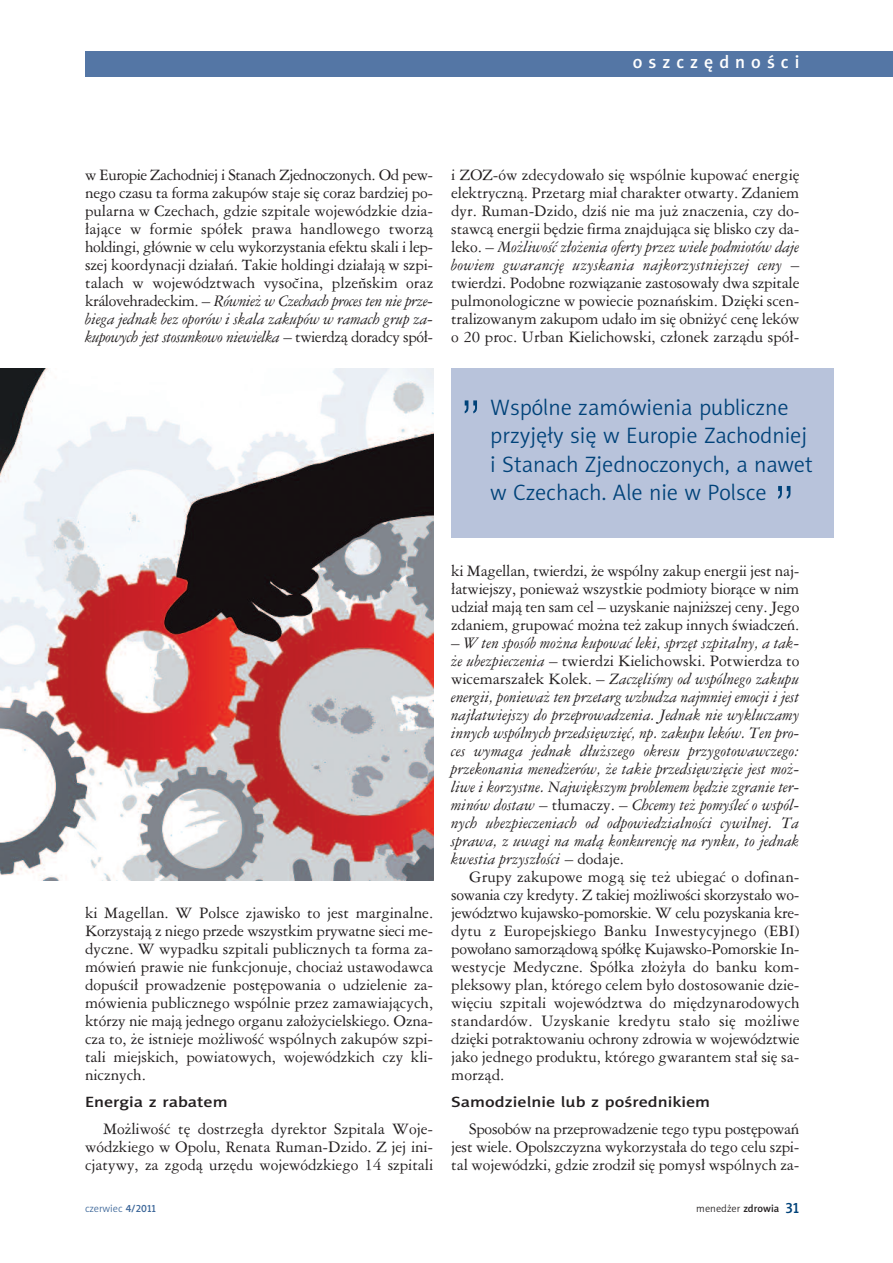
<style>
.page{position:relative;width:893px;height:1263px;background:#fff}
.page>*{position:absolute;margin:0;border:0;box-sizing:border-box;transform-origin:0 0}
.t1{font:52.5px "Swis 721 Lt PL";color:#004279}
.t2{font:22.5px/28.5px "Naomi Sans EFNPS Light";color:#004279}
.t3{font:18px "Naomi Sans EFNPS Medium";letter-spacing:.335em;color:#fff}
.t4{font:15px/18px "Ameri Garmnd PL";color:#231f20;text-align:justify}
.t5{font:italic 15px/18px "Ameri Garmnd PL";color:#231f20;text-align:justify}
.t6{font:15px "Naomi Sans EFNPS Medium";color:#231f20;scale:1.2 1}
.t7{font:10.5px "Naomi Sans EFNPS Light";color:#231f20}
.t8{font:10.5px "Naomi Sans EFNPS Light";color:#3d6799}
.s1{font-family:"Times New Roman"}
.s2{font-style:italic}
.s3{font-style:normal}
.s4{font-family:"Naomi Sans EFNPS Medium"}
.s5{font-family:"Naomi Sans EFNPS Medium";font-size:15px;color:#004279}
</style>
<div class="page">
<div style="left:85px;top:51px;width:808px;height:26px;background:#5476a5"></div>
<img style="left:0;top:368px;width:433px;height:512px">
<div style="left:451px;top:368px;width:383px;height:170px;background:#b8c3db"></div>
<p class="t3" style="left:633px;top:55px;width:168px">oszczędności</p>
<p class="t4" style="left:85px;top:166px;width:350px">w Europie Zachodniej i Stanach Zjednoczonych. Od pew&shy;nego czasu ta forma zakupów staje się coraz bardziej po&shy;pularna w Czechach, gdzie szpitale wojewódzkie dzia&shy;łające w formie spółek prawa handlowego tworzą holdingi, głównie w celu wykorzystania efektu skali i lep&shy;szej koordynacji działań. Takie holdingi działają w szpi&shy;talach w województwach vysoc<span class="s1">˘</span>ina, plzen<span class="s1">˘</span>skim oraz královehradeckim. – <span class="s2">Również w Czechach proces ten nie prze&shy;biega jednak bez oporów i skala zakupów w ramach grup za&shy;kupowych jest stosunkowo niewielka</span> – twierdzą doradcy spół-</p>
<p class="t4" style="left:451px;top:166px;width:350px">i ZOZ-ów zdecydowało się wspólnie kupować energię elektryczną. Przetarg miał charakter otwarty. Zdaniem dyr. Ruman-Dzido, dziś nie ma już znaczenia, czy do&shy;stawcą energii będzie firma znajdująca się blisko czy da&shy;leko. – <span class="s2">Możliwość złożenia oferty przez wiele podmiotów daje bowiem gwarancję uzyskania najkorzystniejszej ceny</span> – twierdzi. Podobne rozwiązanie zastosowały dwa szpitale pulmonologiczne w powiecie poznańskim. Dzięki scen&shy;tralizowanym zakupom udało im się obniżyć cenę leków o 20 proc. Urban Kielichowski, członek zarządu spół-</p>
<h1 class="t1" style="left:460px;top:392px;width:24px">”</h1>
<h2 class="t2" style="left:490px;top:395px;width:324px">Wspólne zamówienia publiczne przyjęły się w Europie Zachodniej i Stanach Zjednoczonych, a nawet w Czechach. Ale nie w Polsce</h2>
<h1 class="t1" style="left:773px;top:478px;width:24px">”</h1>
<p class="t4" style="left:85px;top:904px;width:350px">ki Magellan. W Polsce zjawisko to jest marginalne.<br>Korzystają z niego przede wszystkim prywatne sieci me&shy;dyczne. W wypadku szpitali publicznych ta forma za&shy;mówień prawie nie funkcjonuje, chociaż ustawodawca dopuścił prowadzenie postępowania o udzielenie za&shy;mówienia publicznego wspólnie przez zamawiających, którzy nie mają jednego organu założycielskiego. Ozna&shy;cza to, że istnieje możliwość wspólnych zakupów szpi&shy;tali miejskich, powiatowych, wojewódzkich czy kli&shy;nicznych.</p>
<p class="t6" style="left:85px;top:1096px;width:120px">Energia z rabatem</p>
<p class="t4" style="left:85px;top:1120px;width:350px;text-indent:18px">Możliwość tę dostrzegła dyrektor Szpitala Woje&shy;wódzkiego w Opolu, Renata Ruman-Dzido. Z jej ini&shy;cjatywy, za zgodą urzędu wojewódzkiego 14 szpitali</p>
<p class="t4" style="left:451px;top:562px;width:350px">ki Magellan, twierdzi, że wspólny zakup energii jest naj&shy;łatwiejszy, ponieważ wszystkie podmioty biorące w nim udział mają ten sam cel – uzyskanie najniższej ceny. Jego zdaniem, grupować można też zakup innych świadczeń.</p>
<p class="t5" style="left:451px;top:634px;width:350px"><span class="s3">–</span> W ten sposób można kupować leki, sprzęt szpitalny, a tak&shy;że ubezpieczenia <span class="s3">– twierdzi Kielichowski. Potwierdza to wicemarszałek Kolek. –</span> Zaczęliśmy od wspólnego zakupu energii, ponieważ ten przetarg wzbudza najmniej emocji i jest najłatwiejszy do przeprowadzenia. Jednak nie wykluczamy innych wspólnych przedsięwzięć, np. zakupu leków. Ten pro&shy;ces wymaga jednak dłuższego okresu przygotowawczego: przekonania menedżerów, że takie przedsięwzięcie jest moż&shy;liwe i korzystne. Największym problemem będzie zgranie ter&shy;minów dostaw <span class="s3">– tłumaczy. –</span> Chcemy też pomyśleć o wspól&shy;nych ubezpieczeniach od odpowiedzialności cywilnej. Ta sprawa, z uwagi na małą konkurencję na rynku, to jednak kwestia przyszłości <span class="s3">– dodaje.</span></p>
<p class="t4" style="left:451px;top:868px;width:350px;text-indent:18px">Grupy zakupowe mogą się też ubiegać o dofinan&shy;sowania czy kredyty. Z takiej możliwości skorzystało wo&shy;jewództwo kujawsko-pomorskie. W celu pozyskania kre&shy;dytu z Europejskiego Banku Inwestycyjnego (EBI) powołano samorządową spółkę Kujawsko-Pomorskie In&shy;westycje Medyczne. Spółka złożyła do banku kom&shy;pleksowy plan, którego celem było dostosowanie dzie&shy;więciu szpitali województwa do międzynarodowych standardów. Uzyskanie kredytu stało się możliwe dzięki potraktowaniu ochrony zdrowia w województwie jako jednego produktu, którego gwarantem stał się sa&shy;morząd.</p>
<p class="t6" style="left:451px;top:1096px;width:217px">Samodzielnie lub z pośrednikiem</p>
<p class="t4" style="left:451px;top:1120px;width:350px;text-indent:18px">Sposobów na przeprowadzenie tego typu postępowań jest wiele. Opolszczyzna wykorzystała do tego celu szpi&shy;tal wojewódzki, gdzie zrodził się pomysł wspólnych za-</p>
<p class="t8" style="left:85px;top:1204px;width:72px">czerwiec <span class="s4">4/2011</span></p>
<p class="t7" style="left:696px;top:1204px;width:105px">menedżer <span class="s4">zdrowia</span> <span class="s5">31</span></p>
</div>
